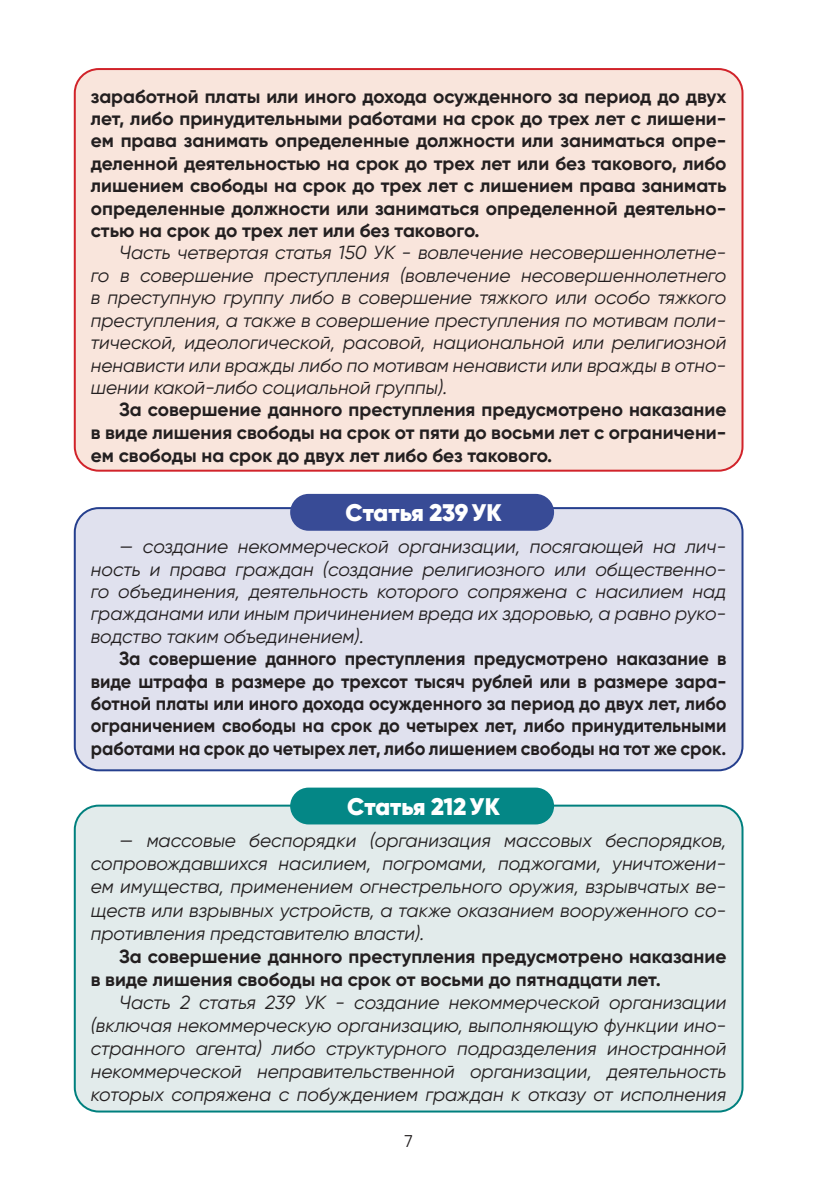
<style>
.page{position:relative;width:840px;height:1191px;background:#fff}
.page>*{position:absolute;margin:0;border:0;box-sizing:border-box;transform-origin:0 0}
.t1{font:900 24px "Gilroy";color:#fff}
.t2{font:italic 19px/22.4px "Gilroy";color:#231f20;text-align:justify}
.t3{font:700 19px/22.4px "Gilroy";color:#231f20;text-align:justify}
.t4{font:700 19px/22.6px "Gilroy";color:#231f20;text-align:justify;scale:.95 1}
.t5{font:17px "Gilroy";color:#231f20}
</style>
<div class="page">
<div style="left:75px;top:69px;width:667px;height:401px;background:#f9e5dc;border-radius:24px"></div>
<div style="left:74px;top:68px;width:669px;height:403px;border:2px solid #d1232a;border-radius:24px"></div>
<div style="left:75px;top:508px;width:667px;height:262px;background:#e0e1ee;border-radius:24px"></div>
<div style="left:74px;top:507px;width:669px;height:264px;border:2px solid #253f8e;border-radius:24px"></div>
<div style="left:75px;top:805px;width:667px;height:306px;background:#e2ebeb;border-radius:24px"></div>
<div style="left:74px;top:804px;width:669px;height:308px;border:2px solid #00807e;border-radius:24px"></div>
<div style="left:290px;top:494px;width:263px;height:37px;background:#384b96;border-radius:18px"></div>
<div style="left:290px;top:787px;width:263px;height:37px;background:#048786;border-radius:18px"></div>
<p class="t3" style="left:91px;top:85px;width:636px">заработной платы или иного дохода осужденного за период до двух лет, либо принудительными работами на срок до трех лет с лишени&shy;ем права занимать определенные должности или заниматься опре&shy;деленной деятельностью на срок до трех лет или без такового, либо лишением свободы на срок до трех лет с лишением права занимать определенные должности или заниматься определенной деятельно&shy;стью на срок до трех лет или без такового.</p>
<p class="t2" style="left:91px;top:241px;width:636px;text-indent:28px">Часть четвертая статья 150 УК - вовлечение несовершеннолетне&shy;го в совершение преступления (вовлечение несовершеннолетнего в преступную группу либо в совершение тяжкого или особо тяжкого преступления, а также в совершение преступления по мотивам поли&shy;тической, идеологической, расовой, национальной или религиозной ненависти или вражды либо по мотивам ненависти или вражды в отно&shy;шении какой-либо социальной группы).</p>
<p class="t3" style="left:91px;top:398px;width:636px;text-indent:28px">За совершение данного преступления предусмотрено наказание в виде лишения свободы на срок от пяти до восьми лет с ограничени&shy;ем свободы на срок до двух лет либо без такового.</p>
<p class="t1" style="left:345px;top:497px;width:158px">Статья 239УК</p>
<p class="t2" style="left:91px;top:535px;width:636px;text-indent:28px">— создание некоммерческой организации, посягающей на лич&shy;ность и права граждан (создание религиозного или общественно&shy;го объединения, деятельность которого сопряжена с насилием над гражданами или иным причинением вреда их здоровью, а равно руко&shy;водство таким объединением).</p>
<p class="t4" style="left:91px;top:647px;width:670px;text-indent:28px">За совершение данного преступления предусмотрено наказание в виде штрафа в размере до трехсот тысяч рублей или в размере зара&shy;ботной платы или иного дохода осужденного за период до двух лет, либо ограничением свободы на срок до четырех лет, либо принудительными работами на срок до четырех лет, либо лишением свободы на тот же срок.</p>
<p class="t1" style="left:347px;top:791px;width:154px">Статья 212УК</p>
<p class="t2" style="left:91px;top:829px;width:636px;line-height:23px;text-indent:28px">— массовые беспорядки (организация массовых беспорядков, сопровождавшихся насилием, погромами, поджогами, уничтожени&shy;ем имущества, применением огнестрельного оружия, взрывчатых ве&shy;ществ или взрывных устройств, а также оказанием вооруженного со&shy;противления представителю власти).</p>
<p class="t3" style="left:91px;top:944px;width:636px;line-height:23px;text-indent:28px">За совершение данного преступления предусмотрено наказание в виде лишения свободы на срок от восьми до пятнадцати лет.</p>
<p class="t2" style="left:91px;top:990px;width:636px;line-height:23px;text-indent:28px">Часть 2 статья 239 УК - создание некоммерческой организации (включая некоммерческую организацию, выполняющую функции ино&shy;странного агента) либо структурного подразделения иностранной некоммерческой неправительственной организации, деятельность которых сопряжена с побуждением граждан к отказу от исполнения</p>
<p class="t5" style="left:404px;top:1131px;width:10px">7</p>
</div>
